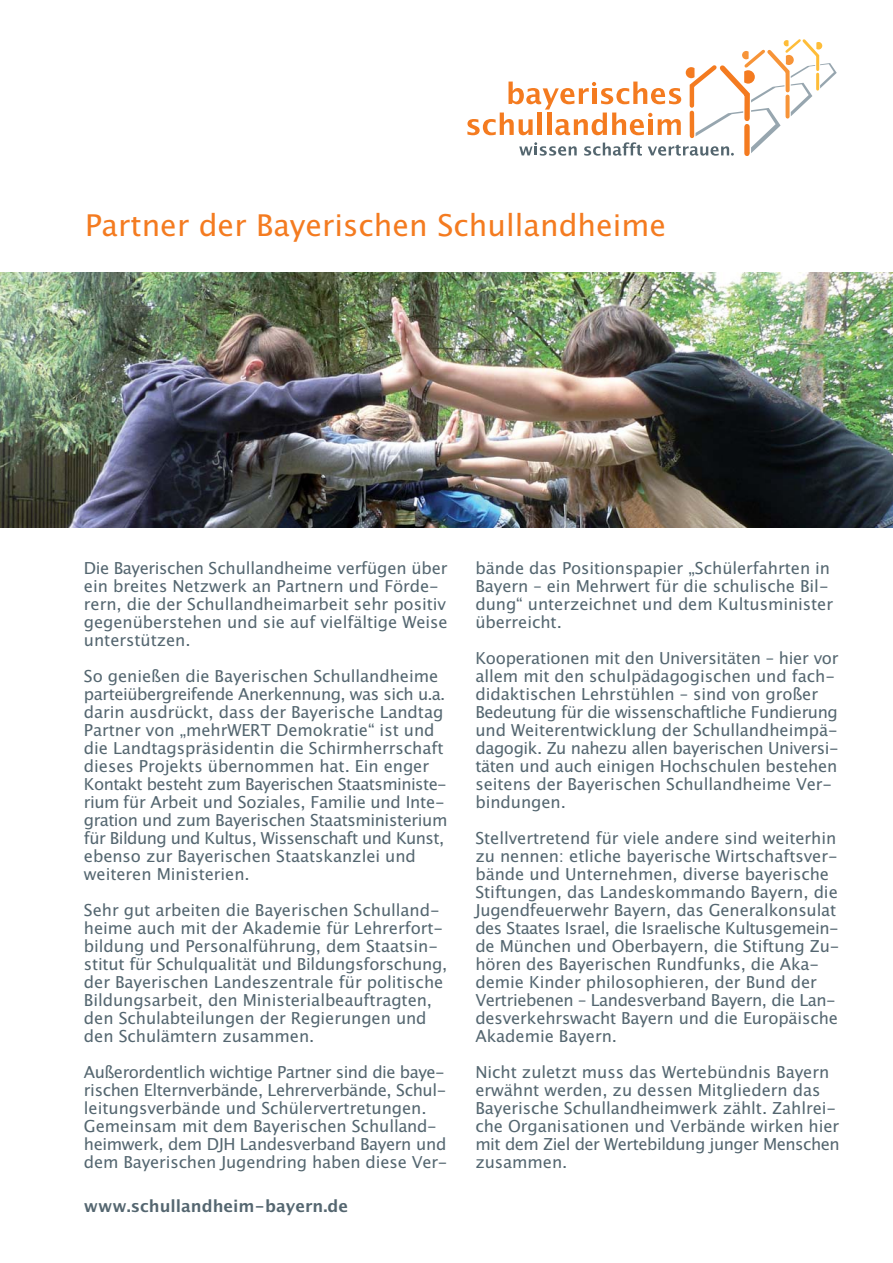
<style>
.page{position:relative;width:893px;height:1263px;background:#fff}
.page>*{position:absolute;margin:0;border:0;box-sizing:border-box;transform-origin:0 0}
.t1{font:30px "Lucida Grande";color:#f47b20}
.t2{font:16.5px/18px "Lucida Grande";letter-spacing:-.005em;color:#546670}
.t3{font:16.5px/18px "Lucida Grande";letter-spacing:-.025em;color:#546670}
.t4{font:700 16.5px "Lucida Grande";color:#546670}
</style>
<div class="page">
<img style="left:0;top:273px;width:893px;height:255px">
<svg style="left:467px;top:39px;width:370px;height:117px"></svg>
<h1 class="t1" style="left:85px;top:213px;width:583px">Partner der Bayerischen Schullandheime</h1>
<p class="t2" style="left:84px;top:560px;width:365px">Die Bayerischen Schullandheime verfügen über ein breites Netzwerk an Partnern und Förde&shy;rern, die der Schullandheimarbeit sehr positiv gegenüberstehen und sie auf vielfältige Weise unterstützen.</p>
<p class="t2" style="left:84px;top:668px;width:365px">So genießen die Bayerischen Schullandheime parteiübergreifende Anerkennung, was sich u.a. darin ausdrückt, dass der Bayerische Landtag Partner von „mehrWERT Demokratie“ ist und die Landtagspräsidentin die Schirmherrschaft dieses Projekts übernommen hat. Ein enger Kontakt besteht zum Bayerischen Staatsministe&shy;rium für Arbeit und Soziales, Familie und Inte&shy;gration und zum Bayerischen Staatsministerium für Bildung und Kultus, Wissenschaft und Kunst, ebenso zur Bayerischen Staatskanzlei und weiteren Ministerien.</p>
<p class="t2" style="left:84px;top:902px;width:365px">Sehr gut arbeiten die Bayerischen Schulland&shy;heime auch mit der Akademie für Lehrerfort&shy;bildung und Personalführung, dem Staatsin&shy;stitut für Schulqualität und Bildungsforschung, der Bayerischen Landeszentrale für politische Bildungsarbeit, den Ministerialbeauftragten, den Schulabteilungen der Regierungen und den Schulämtern zusammen.</p>
<p class="t3" style="left:84px;top:1064px;width:365px">Außerordentlich wichtige Partner sind die baye&shy;rischen Elternverbände, Lehrerverbände, Schul&shy;leitungsverbände und Schülervertretungen.<br>Gemeinsam mit dem Bayerischen Schulland&shy;heimwerk, dem DJH Landesverband Bayern und dem Bayerischen Jugendring haben diese Ver-</p>
<p class="t4" style="left:84px;top:1197px;width:266px">www.schullandheim-bayern.de</p>
<p class="t2" style="left:475px;top:560px;width:359px">bände das Positionspapier „Schülerfahrten in Bayern – ein Mehrwert für die schulische Bil&shy;dung“ unterzeichnet und dem Kultusminister überreicht.</p>
<p class="t2" style="left:475px;top:650px;width:365px">Kooperationen mit den Universitäten – hier vor allem mit den schulpädagogischen und fach&shy;didaktischen Lehrstühlen – sind von großer Bedeutung für die wissenschaftliche Fundierung und Weiterentwicklung der Schullandheimpä&shy;dagogik. Zu nahezu allen bayerischen Universi&shy;täten und auch einigen Hochschulen bestehen seitens der Bayerischen Schullandheime Ver&shy;bindungen.</p>
<p class="t2" style="left:475px;top:830px;width:365px">Stellvertretend für viele andere sind weiterhin zu nennen: etliche bayerische Wirtschaftsver&shy;bände und Unternehmen, diverse bayerische Stiftungen, das Landeskommando Bayern, die Jugendfeuerwehr Bayern, das Generalkonsulat des Staates Israel, die Israelische Kultusgemein&shy;de München und Oberbayern, die Stiftung Zu&shy;hören des Bayerischen Rundfunks, die Aka&shy;demie Kinder philosophieren, der Bund der Vertriebenen – Landesverband Bayern, die Lan&shy;desverkehrswacht Bayern und die Europäische Akademie Bayern.</p>
<p class="t2" style="left:475px;top:1064px;width:366px">Nicht zuletzt muss das Wertebündnis Bayern erwähnt werden, zu dessen Mitgliedern das Bayerische Schullandheimwerk zählt. Zahlrei&shy;che Organisationen und Verbände wirken hier mit dem Ziel der Wertebildung junger Menschen zusammen.</p>
</div>
